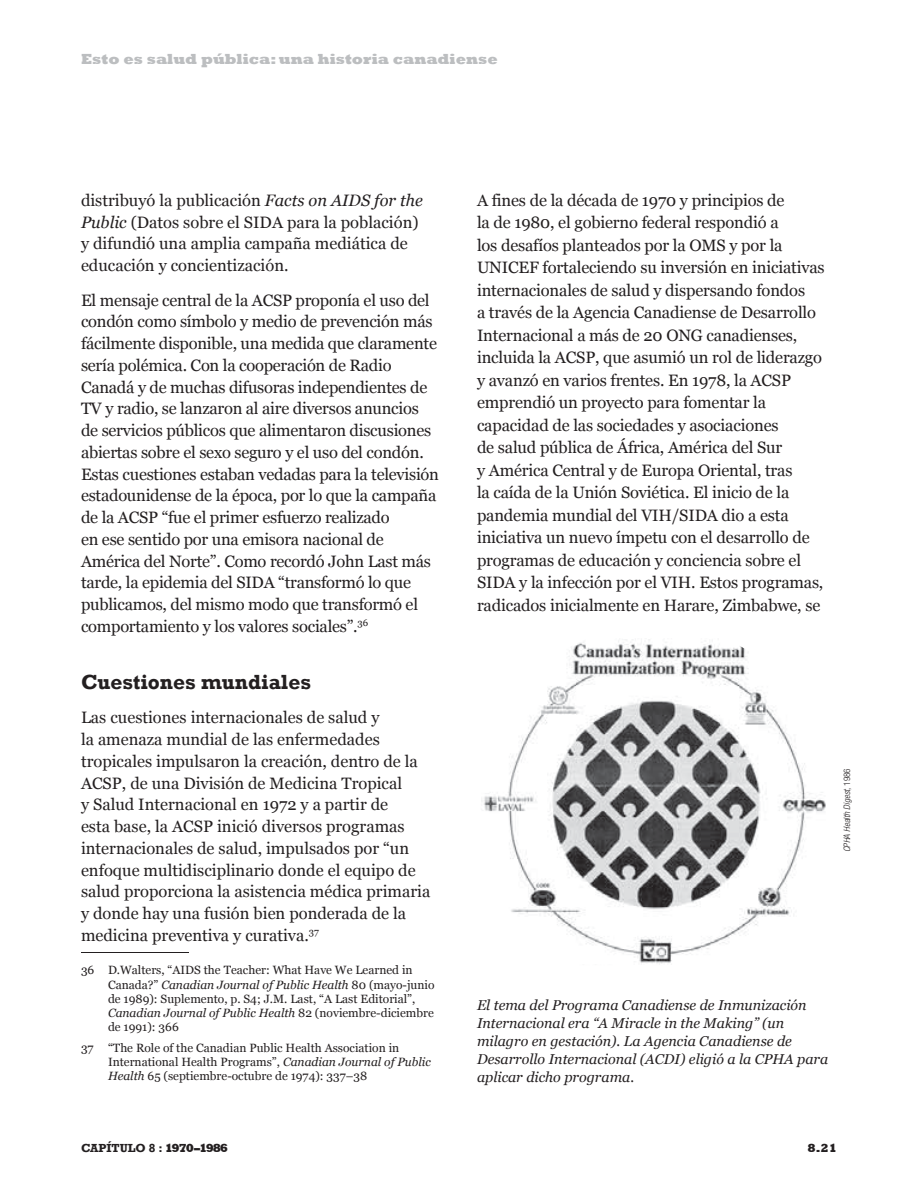
<style>
.page{position:relative;width:918px;height:1188px;background:#fff}
.page>*{position:absolute;margin:0;border:0;box-sizing:border-box;transform-origin:0 0}
.sub1{font:700 21px "Rockwell";color:#231f20}
.body_37005_printable{font:16.5px/21.8px "Georgia";letter-spacing:-.01em;color:#231f20}
.t1{font:800 15px "Rockwell";color:#bcbec0}
.caption_37005_printa{font:italic 14.25px/18px "Georgia";color:#231f20}
.endnotes{font:12px/14.2px "Georgia";color:#231f20}
.t2{font:700 12px "Rockwell";color:#231f20}
.t3{font:800 12px "Rockwell";color:#231f20}
.photo_credit_37005_E{font:italic 300 condensed 9px "Helvetica Neue";color:#231f20}
.s1{font-style:italic}
.s2{font-style:normal}
.s3{font-weight:800}
</style>
<div class="page">
<hr style="left:81px;top:952px;width:108px;height:1px;background:#231f20">
<img style="left:481px;top:639px;width:345px;height:325px">
<p class="t1" style="left:81px;top:51px;width:418px">Esto es salud pública: una historia canadiense</p>
<p class="body_37005_printable" style="left:81px;top:190px;width:343px">distribuyó la publicación <span class="s1">Facts on AIDS for the Public</span> (Datos sobre el SIDA para la población) y difundió una amplia campaña mediática de educación y concientización.</p>
<p class="body_37005_printable" style="left:81px;top:290px;width:360px">El mensaje central de la ACSP proponía el uso del condón como símbolo y medio de prevención más fácilmente disponible, una medida que claramente sería polémica. Con la cooperación de Radio Canadá y de muchas difusoras independientes de TV y radio, se lanzaron al aire diversos anuncios de servicios públicos que alimentaron discusiones abiertas sobre el sexo seguro y el uso del condón.<br>Estas cuestiones estaban vedadas para la televisión estadounidense de la época, por lo que la campaña de la ACSP “fue el primer esfuerzo realizado<br>en ese sentido por una emisora nacional de América del Norte”. Como recordó John Last más tarde, la epidemia del SIDA “transformó lo que publicamos, del mismo modo que transformó el comportamiento y los valores sociales”. <sup>36</sup></p>
<p class="sub1" style="left:81px;top:669px;width:232px">Cuestiones mundiales</p>
<p class="body_37005_printable" style="left:81px;top:707px;width:351px">Las cuestiones internacionales de salud y<br>la amenaza mundial de las enfermedades tropicales impulsaron la creación, dentro de la ACSP, de una División de Medicina Tropical<br>y Salud Internacional en 1972 y a partir de<br>esta base, la ACSP inició diversos programas internacionales de salud, impulsados por “un enfoque multidisciplinario donde el equipo de salud proporciona la asistencia médica primaria y donde hay una fusión bien ponderada de la medicina preventiva y curativa. <sup>37</sup></p>
<p class="endnotes" style="left:108px;top:963px;width:328px;text-indent:-27px">36 D.Walters, “AIDS the Teacher: What Have We Learned in Canada?” <span class="s1">Canadian Journal of Public Health</span> 80 (mayo-junio de 1989): Suplemento, p. S4; J.M. Last, “A Last Editorial”, <span class="s1">Canadian Journal of Public Health</span> 82 (noviembre-diciembre de 1991): 366</p>
<p class="endnotes" style="left:108px;top:1040px;width:324px;text-indent:-27px">37 “The Role of the Canadian Public Health Association in<br>International Health Programs”, <span class="s1">Canadian Journal of Public<br>Health</span> 65 (septiembre-octubre de 1974): 337–38</p>
<p class="body_37005_printable" style="left:477px;top:189px;width:349px;line-height:22.5px">A fines de la década de 1970 y principios de<br>la de 1980, el gobierno federal respondió a<br>los desafíos planteados por la OMS y por la UNICEF fortaleciendo su inversión en iniciativas internacionales de salud y dispersando fondos<br>a través de la Agencia Canadiense de Desarrollo Internacional a más de 20 ONG canadienses, incluida la ACSP, que asumió un rol de liderazgo y avanzó en varios frentes. En 1978, la ACSP emprendió un proyecto para fomentar la capacidad de las sociedades y asociaciones<br>de salud pública de África, América del Sur<br>y América Central y de Europa Oriental, tras<br>la caída de la Unión Soviética. El inicio de la pandemia mundial del VIH/SIDA dio a esta iniciativa un nuevo ímpetu con el desarrollo de programas de educación y conciencia sobre el SIDA y la infección por el VIH. Estos programas, radicados inicialmente en Harare, Zimbabwe, se</p>
<p class="photo_credit_37005_E" style="left:842px;top:852px;width:85px;rotate:-90deg">CPHA Health Digest<span class="s2">, 1986</span></p>
<p class="caption_37005_printa" style="left:477px;top:996px;width:353px">El tema del Programa Canadiense de Inmunización Internacional era “A Miracle in the Making” (un milagro en gestación). La Agencia Canadiense de Desarrollo Internacional (ACDI) eligió a la CPHA para aplicar dicho programa.</p>
<p class="t2" style="left:81px;top:1141px;width:149px">CAPÍTULO 8 : <span class="s3">1970–1986</span></p>
<p class="t3" style="left:807px;top:1141px;width:31px">8.21</p>
</div>
